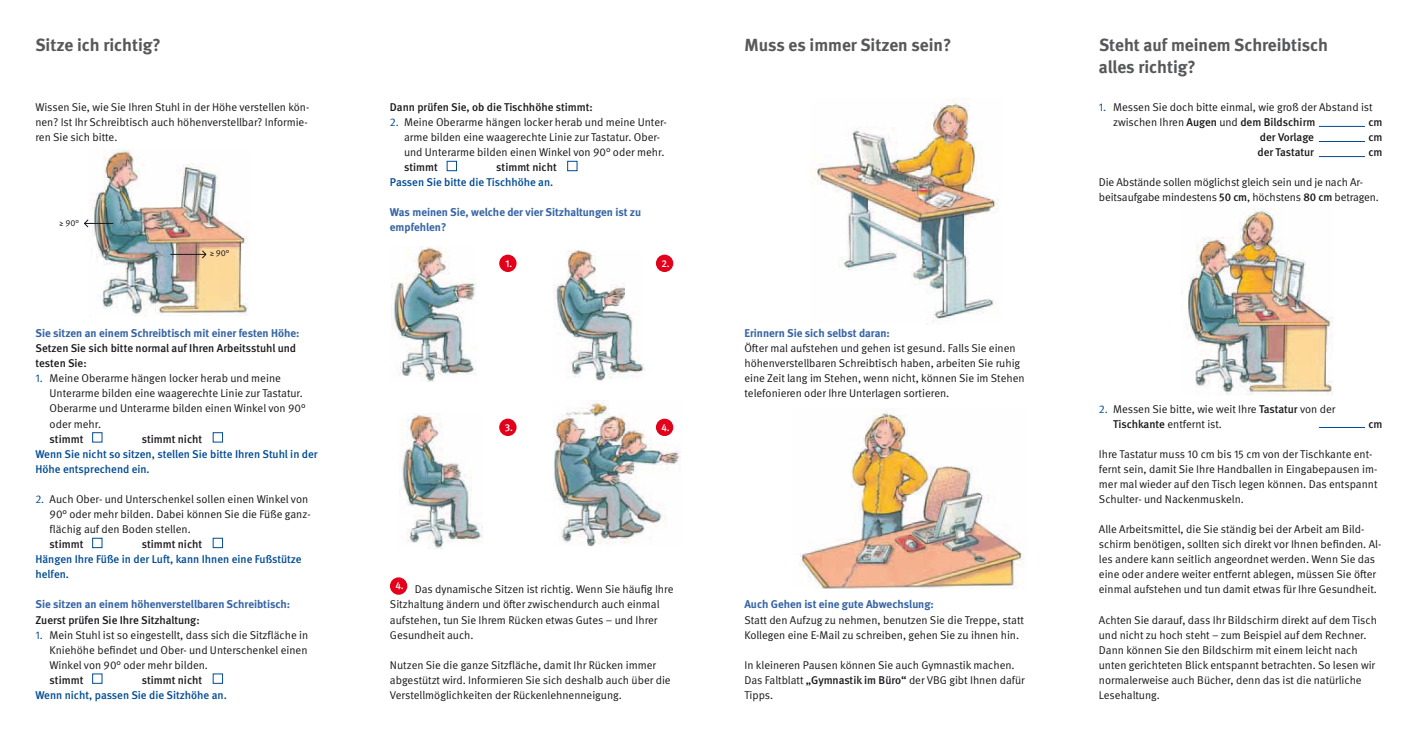
<style>
.page{position:relative;width:1418px;height:745px;background:#fff}
.page>*{position:absolute;margin:0;border:0;box-sizing:border-box;transform-origin:0 0}
.t1{font:700 17.5px/22.5px "DGUV Meta";color:#57585a}
.t2{font:11.25px/15.1px "DGUV Meta";color:#1a171b}
.t3{font:500 11.25px/15.1px "DGUV Meta";color:#1a171b}
.t4{font:700 11.25px/15.1px "DGUV Meta";color:#3765a5}
.t5{font:500 11.25px/15.1px "DGUV Meta";color:#004b93}
.t6{font:500 10px "DGUV Meta";color:#fff}
.t7{font:8.75px "DGUV Meta";color:#1a171b}
.s1{color:#004b93}
.s2{font-weight:500}
</style>
<div class="page">
<img style="left:810px;top:98px;width:188px;height:223px">
<div style="left:92px;top:432px;width:10px;height:10px;border:1px solid #004b93"></div>
<div style="left:213px;top:432px;width:10px;height:10px;border:1px solid #004b93"></div>
<div style="left:92px;top:537px;width:10px;height:10px;border:1px solid #004b93"></div>
<div style="left:213px;top:537px;width:10px;height:10px;border:1px solid #004b93"></div>
<div style="left:92px;top:673px;width:10px;height:10px;border:1px solid #004b93"></div>
<div style="left:213px;top:673px;width:10px;height:10px;border:1px solid #004b93"></div>
<div style="left:446px;top:161px;width:11px;height:10px;border:1px solid #004b93"></div>
<div style="left:567px;top:161px;width:10px;height:10px;border:1px solid #004b93"></div>
<img style="left:92px;top:150px;width:156px;height:166px">
<img style="left:115px;top:208px;width:21px;height:25px">
<svg style="left:84px;top:219px;width:30px;height:9px"></svg>
<svg style="left:170px;top:250px;width:37px;height:9px"></svg>
<img style="left:149px;top:242px;width:20px;height:25px">
<img style="left:393px;top:246px;width:84px;height:135px">
<img style="left:399px;top:413px;width:83px;height:135px">
<img style="left:553px;top:400px;width:127px;height:146px">
<img style="left:553px;top:250px;width:91px;height:131px">
<div style="left:499px;top:418px;width:17px;height:17px;background:#e2001a;border-radius:50%"></div>
<div style="left:499px;top:254px;width:17px;height:18px;background:#e2001a;border-radius:50%"></div>
<div style="left:656px;top:418px;width:17px;height:17px;background:#e2001a;border-radius:50%"></div>
<div style="left:390px;top:577px;width:17px;height:17px;background:#e2001a;border-radius:50%"></div>
<div style="left:656px;top:254px;width:17px;height:18px;background:#e2001a;border-radius:50%"></div>
<img style="left:800px;top:410px;width:224px;height:178px">
<img style="left:1181px;top:208px;width:152px;height:187px">
<hr style="left:1318px;top:126px;width:46px;height:1px;background:#004b93">
<hr style="left:1318px;top:141px;width:46px;height:1px;background:#004b93">
<hr style="left:1318px;top:156px;width:46px;height:1px;background:#004b93">
<hr style="left:1318px;top:426px;width:46px;height:1px;background:#004b93">
<h1 class="t1" style="left:35px;top:35px;width:127px">Sitze ich richtig?</h1>
<h1 class="t1" style="left:744px;top:35px;width:208px">Muss es immer Sitzen sein?</h1>
<h1 class="t1" style="left:1098px;top:35px;width:231px">Steht auf meinem Schreibtisch alles richtig?</h1>
<p class="t2" style="left:35px;top:101px;width:275px">Wissen Sie, wie Sie Ihren Stuhl in der Höhe verstellen kön&shy;nen? Ist Ihr Schreibtisch auch höhenverstellbar? Informie&shy;ren Sie sich bitte.</p>
<p class="t7" style="left:60px;top:220px;width:21px">≥ 90°</p>
<p class="t7" style="left:210px;top:250px;width:21px">≥ 90°</p>
<p class="t4" style="left:35px;top:326px;width:265px">Sie sitzen an einem Schreibtisch mit einer festen Höhe:</p>
<p class="t3" style="left:35px;top:342px;width:262px">Setzen Sie sich bitte normal auf Ihren Arbeitsstuhl und testen Sie:</p>
<p class="t2" style="left:50px;top:372px;width:257px;text-indent:-14px"><span class="s1">1.</span> Meine Oberarme hängen locker herab und meine Unterarme bilden eine waagerechte Linie zur Tastatur.<br>Oberarme und Unter arme bilden einen Winkel von 90° oder mehr.</p>
<p class="t3" style="left:50px;top:432px;width:35px">stimmt</p>
<p class="t3" style="left:142px;top:432px;width:62px">stimmt nicht</p>
<p class="t5" style="left:35px;top:447px;width:284px">Wenn Sie nicht so sitzen, stellen Sie bitte Ihren Stuhl in der<br>Höhe entsprechend ein.</p>
<p class="t2" style="left:50px;top:492px;width:262px;text-indent:-14px"><span class="s1">2.</span> Auch Ober- und Unterschenkel sollen einen Winkel von<br>90° oder mehr bilden. Dabei können Sie die Füße ganz&shy;flächig auf den Boden stellen.</p>
<p class="t3" style="left:50px;top:537px;width:35px">stimmt</p>
<p class="t3" style="left:142px;top:537px;width:62px">stimmt nicht</p>
<p class="t5" style="left:35px;top:552px;width:268px">Hängen Ihre Füße in der Luft, kann Ihnen eine Fußstütze helfen.</p>
<p class="t4" style="left:35px;top:597px;width:256px">Sie sitzen an einem höhenverstellbaren Schreibtisch:</p>
<p class="t3" style="left:35px;top:613px;width:166px">Zuerst prüfen Sie Ihre Sitzhaltung:</p>
<p class="t2" style="left:50px;top:628px;width:260px;text-align:justify;text-indent:-14px"><span class="s1">1.</span> Mein Stuhl ist so eingestellt, dass sich die Sitzfläche in Kniehöhe befindet und Ober- und Unterschenkel einen Winkel von 90° oder mehr bilden.</p>
<p class="t3" style="left:50px;top:673px;width:35px">stimmt</p>
<p class="t3" style="left:142px;top:673px;width:62px">stimmt nicht</p>
<p class="t5" style="left:35px;top:688px;width:193px">Wenn nicht, passen Sie die Sitzhöhe an.</p>
<p class="t3" style="left:390px;top:101px;width:204px">Dann prüfen Sie, ob die Tischhöhe stimmt:</p>
<p class="t2" style="left:404px;top:116px;width:264px;text-indent:-14px"><span class="s1">2.</span> Meine Oberarme hängen locker herab und meine Unter&shy;arme bilden eine waagerechte Linie zur Tastatur. Ober&shy;und Unterarme bilden einen Winkel von 90° oder mehr.</p>
<p class="t3" style="left:404px;top:161px;width:35px">stimmt</p>
<p class="t3" style="left:496px;top:161px;width:62px">stimmt nicht</p>
<p class="t5" style="left:390px;top:176px;width:165px">Passen Sie bitte die Tischhöhe an.</p>
<p class="t4" style="left:390px;top:206px;width:253px">Was meinen Sie, welche der vier Sitzhaltungen ist zu empfehlen?</p>
<p class="t6" style="left:505px;top:259px;width:8px">1.</p>
<p class="t6" style="left:504px;top:423px;width:10px">3.</p>
<p class="t6" style="left:661px;top:259px;width:10px">2.</p>
<p class="t6" style="left:661px;top:423px;width:10px">4.</p>
<p class="t6" style="left:395px;top:581px;width:10px">4.</p>
<p class="t2" style="left:390px;top:582px;width:285px;text-indent:25px">Das dynamische Sitzen ist richtig. Wenn Sie häufig Ihre Sitzhaltung ändern und öfter zwischendurch auch einmal aufstehen, tun Sie Ihrem Rücken etwas Gutes – und Ihrer Gesundheit auch.</p>
<p class="t2" style="left:390px;top:658px;width:282px">Nutzen Sie die ganze Sitzfläche, damit Ihr Rücken immer abgestützt wird. Informieren Sie sich deshalb auch über die<br>Verstellmöglichkeiten der Rückenlehnenneigung.</p>
<p class="t4" style="left:744px;top:326px;width:147px">Erinnern Sie sich selbst daran:</p>
<p class="t2" style="left:744px;top:342px;width:282px">Öfter mal aufstehen und gehen ist gesund. Falls Sie einen höhen verstellbaren Schreibtisch haben, arbeiten Sie ruhig eine Zeit lang im Ste hen, wenn nicht, können Sie im Stehen telefonieren oder Ihre Unter lagen sortieren.</p>
<p class="t4" style="left:744px;top:597px;width:191px">Auch Gehen ist eine gute Abwechslung:</p>
<p class="t2" style="left:744px;top:613px;width:281px">Statt den Aufzug zu nehmen, benutzen Sie die Treppe, statt<br>Kollegen eine E-Mail zu schreiben, gehen Sie zu ihnen hin.</p>
<p class="t2" style="left:744px;top:658px;width:282px">In kleineren Pausen können Sie auch Gymnastik machen.<br>Das Faltblatt <span class="s2">„Gymnastik im Büro“</span> der VBG gibt Ihnen dafür<br>Tipps.</p>
<p class="t2" style="left:1113px;top:101px;width:261px;text-indent:-14px"><span class="s1">1.</span> Messen Sie doch bitte einmal, wie groß der Abstand ist zwischen Ihren <span class="s2">Augen</span> und <span class="s2">dem Bildschirm</span></p>
<p class="t3" style="left:1368px;top:116px;width:16px">cm</p>
<p class="t3" style="left:1259px;top:131px;width:56px">der Vorlage</p>
<p class="t3" style="left:1368px;top:131px;width:16px">cm</p>
<p class="t3" style="left:1257px;top:146px;width:58px">der Tastatur</p>
<p class="t3" style="left:1368px;top:146px;width:16px">cm</p>
<p class="t2" style="left:1098px;top:176px;width:281px">Die Abstände sollen möglichst gleich sein und je nach Ar&shy;beitsaufgabe mindestens <span class="s2">50 cm</span>, höchstens <span class="s2">80 cm</span> be tra gen.</p>
<p class="t2" style="left:1113px;top:402px;width:224px;text-indent:-14px"><span class="s1">2.</span> Messen Sie bitte, wie weit Ihre <span class="s2">Tastatur</span> von der<br><span class="s2">Tischkante</span> entfernt ist.</p>
<p class="t3" style="left:1368px;top:417px;width:16px">cm</p>
<p class="t2" style="left:1098px;top:447px;width:280px">Ihre Tastatur muss 10 cm bis 15 cm von der Tischkante ent&shy;fernt sein, damit Sie Ihre Handballen in Eingabepausen im&shy;mer mal wieder auf den Tisch legen können. Das entspannt Schulter- und Nackenmuskeln.</p>
<p class="t2" style="left:1098px;top:522px;width:284px">Alle Arbeitsmittel, die Sie ständig bei der Arbeit am Bild&shy;schirm benötigen, sollten sich direkt vor Ihnen befinden. Al&shy;les andere kann seitlich angeordnet werden. Wenn Sie das eine oder andere weiter entfernt ablegen, müssen Sie öfter einmal aufstehen und tun damit etwas für Ihre Gesundheit.</p>
<p class="t2" style="left:1098px;top:613px;width:279px">Achten Sie darauf, dass Ihr Bildschirm direkt auf dem Tisch und nicht zu hoch steht – zum Beispiel auf dem Rechner.<br>Dann können Sie den Bild schirm mit einem leicht nach unten gerichteten Blick entspannt be trach ten. So lesen wir normalerweise auch Bücher, denn das ist die natür liche Lese haltung.</p>
</div>
